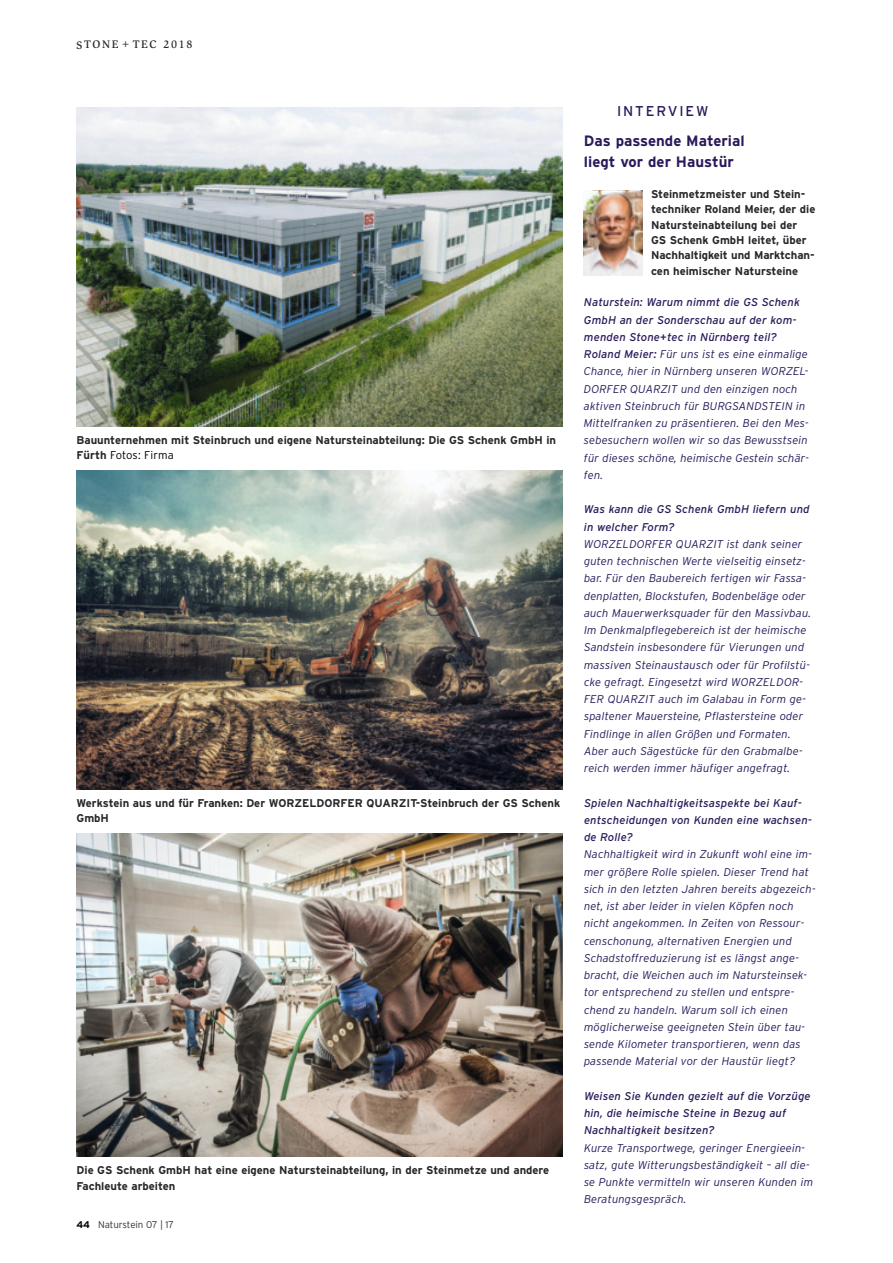
<style>
.page{position:relative;width:893px;height:1263px;background:#fff}
.page>*{position:absolute;margin:0;border:0;box-sizing:border-box;transform-origin:0 0}
.t1{font:700 15px/21px "Interstate";color:#2b1a5b}
.t2{font:14.25px "Interstate";letter-spacing:.13em;color:#2b1a5b}
.t3{font:italic 300 11.25px/17.2px "Interstate";letter-spacing:.015em;color:#2b1a5b}
.t4{font:700 11.25px/15.3px "Interstate";color:#26262b}
.t5{font:italic 11.25px/17.2px "Interstate";letter-spacing:.015em;color:#2b1a5b}
.t6{font:500 11.25px "Slimbach Std";letter-spacing:.145em;color:#26262b}
.t7{font:300 9.75px "Interstate";letter-spacing:-.005em;color:#333338}
.s1{font-weight:300;color:#000006}
.s2{font-weight:700;color:#000006}
.s3{font-weight:400}
</style>
<div class="page">
<img style="left:77px;top:107px;width:486px;height:319px">
<img style="left:77px;top:470px;width:486px;height:319px">
<img style="left:77px;top:833px;width:486px;height:324px">
<img style="left:584px;top:190px;width:58px;height:85px">
<p class="t6" style="left:77px;top:40px;width:118px">STONE+TEC 2018</p>
<p class="t4" style="left:77px;top:432px;width:481px">Bauunternehmen mit Steinbruch und eigene Natursteinabteilung: Die GS Schenk GmbH in<br>Fürth <span class="s1">Fotos: Firma</span></p>
<p class="t4" style="left:77px;top:795px;width:485px">Werkstein aus und für Franken: Der WORZELDORFER QUARZIT-Steinbruch der GS Schenk<br>GmbH</p>
<p class="t4" style="left:77px;top:1162px;width:474px">Die GS Schenk GmbH hat eine eigene Natursteinabteilung, in der Steinmetze und andere<br>Fachleute arbeiten</p>
<p class="t7" style="left:77px;top:1219px;width:99px"><span class="s2">44</span> Naturstein 07 | 17</p>
<p class="t2" style="left:617px;top:103px;width:93px">INTERVIEW</p>
<h1 class="t1" style="left:584px;top:130px;width:162px">Das passende Material liegt vor der Haustür</h1>
<p class="t4" style="left:651px;top:186px;width:166px">Steinmetzmeister und Stein&shy;techniker Roland Meier, der die<br>Natursteinabteilung bei der<br>GS Schenk GmbH leitet, über<br>Nachhaltigkeit und Marktchan&shy;cen heimischer Natursteine</p>
<p class="t3" style="left:584px;top:294px;width:227px"><span class="s3">Naturstein: Warum nimmt die GS Schenk GmbH an der Sonderschau auf der kom&shy;menden Stone+tec in Nürnberg teil?<br>Roland Meier:</span> Für uns ist es eine einmalige Chance, hier in Nürnberg unseren WORZEL-DORFER QUARZIT und den einzigen noch aktiven Steinbruch für BURGSANDSTEIN in Mittelfranken zu präsentieren. Bei den Mes&shy;sebesuchern wollen wir so das Bewusstsein für dieses schöne, heimische Gestein schär&shy;fen.</p>
<p class="t5" style="left:584px;top:501px;width:227px">Was kann die GS Schenk GmbH liefern und in welcher Form?</p>
<p class="t3" style="left:584px;top:535px;width:229px">WORZELDORFER QUARZIT ist dank seiner guten technischen Werte vielseitig einsetz&shy;bar. Für den Baubereich fertigen wir Fassa&shy;denplatten, Blockstufen, Bodenbeläge oder auch Mauerwerksquader für den Massivbau.<br>Im Denkmalpflegebereich ist der heimische Sandstein insbesondere für Vierungen und massiven Steinaustausch oder für Profilstü&shy;cke gefragt. Eingesetzt wird WORZELDOR-FER QUARZIT auch im Galabau in Form ge&shy;spaltener Mauersteine, Pflastersteine oder Findlinge in allen Größen und Formaten.<br>Aber auch Sägestücke für den Grabmalbe&shy;reich werden immer häufiger angefragt.</p>
<p class="t5" style="left:584px;top:794px;width:229px">Spielen Nachhaltigkeitsaspekte bei Kauf&shy;entscheidungen von Kunden eine wachsen&shy;de Rolle?</p>
<p class="t3" style="left:584px;top:846px;width:233px">Nachhaltigkeit wird in Zukunft wohl eine im&shy;mer größere Rolle spielen. Dieser Trend hat sich in den letzten Jahren bereits abgezeich&shy;net, ist aber leider in vielen Köpfen noch nicht angekommen. In Zeiten von Ressour&shy;censchonung, alternativen Energien und Schadstoffreduzierung ist es längst ange&shy;bracht, die Weichen auch im Natursteinsek&shy;tor entsprechend zu stellen und entspre&shy;chend zu handeln. Warum soll ich einen möglicherweise geeigneten Stein über tau&shy;sende Kilometer transportieren, wenn das passende Material vor der Haustür liegt?</p>
<p class="t5" style="left:584px;top:1087px;width:228px">Weisen Sie Kunden gezielt auf die Vorzüge hin, die heimische Steine in Bezug auf<br>Nachhaltigkeit besitzen?</p>
<p class="t3" style="left:584px;top:1139px;width:231px">Kurze Transportwege, geringer Energieein&shy;satz, gute Witterungsbeständigkeit – all die&shy;se Punkte vermitteln wir unseren Kunden im Beratungsgespräch.</p>
</div>
